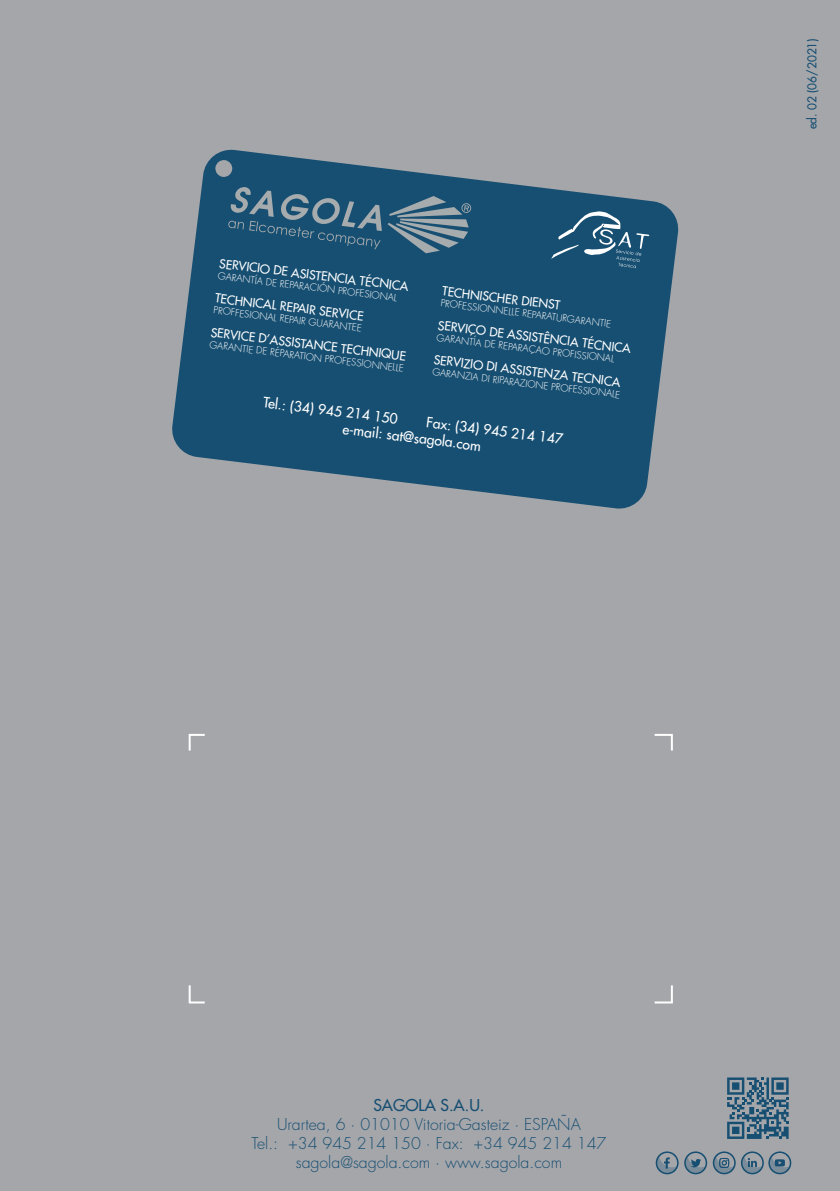
<style>
.page{position:relative;width:840px;height:1191px;background:#fff}
.page>*{position:absolute;margin:0;border:0;box-sizing:border-box;transform-origin:0 0}
.t1{font:300 15.8px/19px "Futura";color:#174f72;text-align:center}
.t2{font:15.8px "Futura";color:#174f72}
.t3{font:13.8px/16.6px "Futura";color:#fff}
.t4{font:12.2px "Futura";color:#fff}
.t5{font:11.8px "Futura";color:#174f72}
.t6{font:300 9.6px "Futura";color:#fff}
</style>
<div class="page">
<div style="left:0;top:0;width:839px;height:1191px;background:#a5a6aa"></div>
<svg style="left:172px;top:149px;width:507px;height:360px;fill:#174f72"></svg>
<svg style="left:551px;top:211px;width:98px;height:57px;background:#366685"></svg>
<svg style="left:188px;top:734px;width:17px;height:17px"></svg>
<svg style="left:188px;top:985px;width:17px;height:19px"></svg>
<svg style="left:654px;top:985px;width:19px;height:19px"></svg>
<svg style="left:654px;top:734px;width:19px;height:17px"></svg>
<svg style="left:727px;top:1077px;width:61px;height:62px"></svg>
<svg style="left:655px;top:1151px;width:51px;height:23px"></svg>
<svg style="left:712px;top:1151px;width:78px;height:23px"></svg>
<svg style="left:387px;top:196px;width:84px;height:57px"></svg>
<svg style="left:228px;top:187px;width:153px;height:62px;background:#33617d"></svg>
<p class="t4" style="left:220px;top:255px;width:192px;rotate:7deg">SERVICIO DE ASISTENCIA TÉCNICA</p>
<p class="t6" style="left:218px;top:269px;width:182px;rotate:7deg">GARANTÍA DE REPARACIÓN PROFESIONAL</p>
<p class="t4" style="left:443px;top:283px;width:120px;rotate:7deg">TECHNISCHER DIENST</p>
<p class="t4" style="left:216px;top:290px;width:151px;rotate:7deg">TECHNICAL REPAIR SERVICE</p>
<p class="t6" style="left:441px;top:297px;width:173px;rotate:7deg">PROFESSIONNELLE REPARATURGARANTIE</p>
<p class="t6" style="left:214px;top:304px;width:150px;rotate:7deg">PROFFESIONAL REPAIR GUARANTEE</p>
<p class="t4" style="left:439px;top:317px;width:195px;rotate:7deg">SERVIÇO DE ASSISTÊNCIA TÉCNICA</p>
<p class="t4" style="left:212px;top:324px;width:198px;rotate:7deg">SERVICE D’ASSISTANCE TECHNIQUE</p>
<p class="t6" style="left:437px;top:331px;width:180px;rotate:7deg">GARANTÍA DE REPARAÇAO PROFISSIONAL</p>
<p class="t6" style="left:210px;top:338px;width:197px;rotate:7deg">GARANTIE DE RÉPARATION PROFESSIONNELLE</p>
<p class="t4" style="left:434px;top:351px;width:189px;rotate:7deg">SERVIZIO DI ASSISTENZA TECNICA</p>
<p class="t6" style="left:433px;top:365px;width:191px;rotate:7deg">GARANZIA DI RIPARAZIONE PROFESSIONALE</p>
<h2 class="t3" style="left:264px;top:394px;width:137px;rotate:7deg">Tel.: (34) 945 214 150</h2>
<h2 class="t3" style="left:345px;top:404px;width:221px;text-indent:82px;rotate:7deg">Fax: (34) 945 214 147 e-mail: sat@sagola.com</h2>
<p class="t5" style="left:803px;top:129px;width:93px;rotate:-90deg">ed. 02 (06/2021)</p>
<h1 class="t2" style="left:373px;top:1095px;width:113px">SAGOLA S.A.U.</h1>
<h1 class="t1" style="left:251px;top:1115px;width:356px">Urartea, 6 · 01010 Vitoria-Gasteiz · ESPAÑA<br>Tel.: +34 945 214 150 · Fax: +34 945 214 147 sagola@sagola.com · www.sagola.com</h1>
</div>
